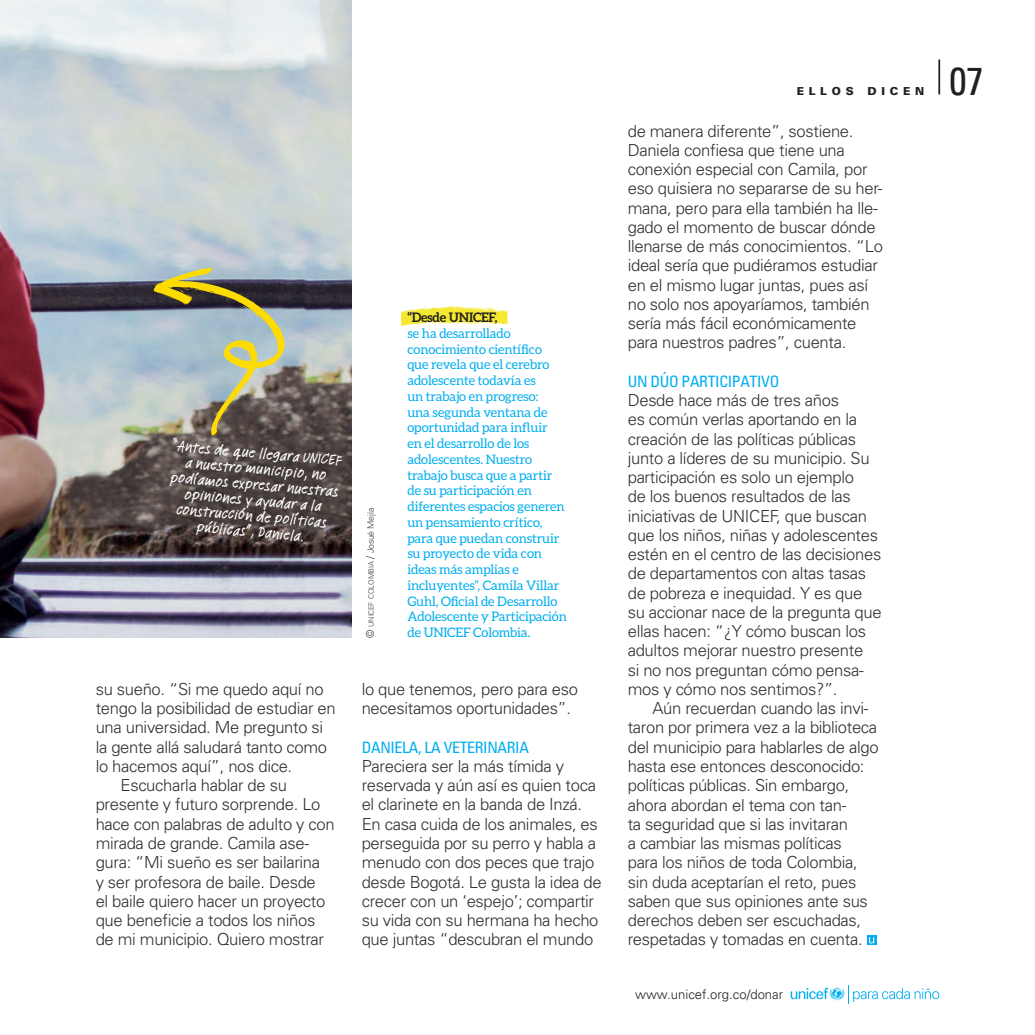
<style>
.page{position:relative;width:1035px;height:1035px;background:#fff}
.page>*{position:absolute;margin:0;border:0;box-sizing:border-box;transform-origin:0 0}
.t1{font:condensed 38.5px "Univers";color:#231f20}
.t2{font:300 16.62px/19.2px "Univers";letter-spacing:-.02em;color:#312f30}
.t3{font:500 15.75px/15.8px "Feltpen Com";color:#fff;text-align:center}
.t4{font:condensed 15.75px "Univers";letter-spacing:-.02em;color:#00aeef}
.t5{font:13.12px/15.8px "Aleo";letter-spacing:-.01em;color:#00aeef}
.t6{font:300 13.12px "Univers";color:#231f20}
.t7{font:700 13.12px "Aleo";letter-spacing:-.02em;color:#231f20}
.t8{font:900 11.03px "Univers";letter-spacing:.43em;color:#231f20}
.t9{font:300 7.35px "Univers";letter-spacing:-.03em;color:#3e3e3f}
.s1{font-size:10.5px}
.s2{font-size:8.75px}
</style>
<div class="page">
<img style="left:0;top:0;width:351px;height:637px">
<img style="left:401px;top:306px;width:107px;height:21px">
<svg style="left:153px;top:267px;width:132px;height:170px;background:#9a9e8a"></svg>
<svg style="left:791px;top:985px;width:148px;height:18px"></svg>
<hr style="left:938px;top:59px;width:2px;height:35px;background:#231f20">
<svg style="left:867px;top:935px;width:9px;height:10px"></svg>
<svg style="left:869px;top:937px;width:5px;height:6px"></svg>
<p class="t3" style="left:173px;top:437px;width:172px;rotate:5deg">“Antes de que llegara UNICEF a nuestro municipio, no podíamos expresar nuestras opiniones y ayudar a la construcción de políticas públicas”, Daniela.</p>
<p class="t2" style="left:96px;top:679px;width:229px">su sueño. “Si me quedo aquí no</p>
<p class="t2" style="left:96px;top:698px;width:242px">tengo la posibilidad de estudiar en</p>
<p class="t2" style="left:96px;top:718px;width:229px">una universidad. Me pregunto si</p>
<p class="t2" style="left:96px;top:737px;width:233px">la gente allá saludará tanto como</p>
<p class="t2" style="left:96px;top:756px;width:198px">lo hacemos aquí”, nos dice.</p>
<p class="t2" style="left:121px;top:775px;width:168px">Escucharla hablar de su</p>
<p class="t2" style="left:96px;top:795px;width:226px">presente y futuro sorprende. Lo</p>
<p class="t2" style="left:96px;top:814px;width:240px">hace con palabras de adulto y con</p>
<p class="t2" style="left:96px;top:833px;width:215px">mirada de grande. Camila ase-</p>
<p class="t2" style="left:96px;top:853px;width:226px">gura: “Mi sueño es ser bailarina</p>
<p class="t2" style="left:96px;top:872px;width:222px">y ser profesora de baile. Desde</p>
<p class="t2" style="left:96px;top:891px;width:231px">el baile quiero hacer un proyecto</p>
<p class="t2" style="left:96px;top:910px;width:221px">que beneficie a todos los niños</p>
<p class="t2" style="left:96px;top:930px;width:230px">de mi municipio. Quiero mostrar</p>
<p class="t9" style="left:367px;top:637px;width:131px;rotate:-90deg"><span class="s1">©</span> unicef colombia <span class="s1">/</span> <span class="s2">Josué Mejía</span></p>
<p class="t7" style="left:407px;top:310px;width:91px">“Desde UNICEF,</p>
<p class="t5" style="left:407px;top:325px;width:161px">se ha desarrollado conocimiento científico<br>que revela que el cerebro adolescente todavía es<br>un trabajo en progreso:<br>una segunda ventana de oportunidad para influir<br>en el desarrollo de los adolescentes. Nuestro trabajo busca que a partir de su participación en diferentes espacios generen un pensamiento crítico, para que puedan construir su proyecto de vida con ideas más amplias e incluyentes”, Camila Villar<br>Guhl, Oficial de Desarrollo<br>Adolescente y Participación de UNICEF Colombia.</p>
<p class="t2" style="left:362px;top:679px;width:218px">lo que tenemos, pero para eso necesitamos oportunidades”.</p>
<p class="t4" style="left:362px;top:737px;width:169px">DANIELA, LA VETERINARIA</p>
<p class="t2" style="left:362px;top:756px;width:241px">Pareciera ser la más tímida y reservada y aún así es quien toca el clarinete en la banda de Inzá.<br>En casa cuida de los animales, es perseguida por su perro y habla a menudo con dos peces que trajo desde Bogotá. Le gusta la idea de crecer con un ‘espejo’; compartir su vida con su hermana ha hecho que juntas “descubran el mundo</p>
<p class="t8" style="left:797px;top:84px;width:58px">ELLOS</p>
<p class="t8" style="left:867px;top:84px;width:58px">DICEN</p>
<p class="t2" style="left:628px;top:121px;width:257px">de manera diferente”, sostiene.<br>Daniela confiesa que tiene una conexión especial con Camila, por eso quisiera no separarse de su her&shy;mana, pero para ella también ha lle&shy;gado el momento de buscar dónde llenarse de más conocimientos. “Lo ideal sería que pudiéramos estudiar en el mismo lugar juntas, pues así no solo nos apoyaríamos, también sería más fácil económicamente para nuestros padres”, cuenta.</p>
<p class="t4" style="left:628px;top:371px;width:153px">UN DÚO PARTICIPATIVO</p>
<p class="t2" style="left:628px;top:390px;width:255px">Desde hace más de tres años<br>es común verlas aportando en la creación de las políticas públicas junto a líderes de su municipio. Su participación es solo un ejemplo<br>de los buenos resultados de las iniciativas de UNICEF, que buscan que los niños, niñas y adolescentes estén en el centro de las decisiones de departamentos con altas tasas de pobreza e inequidad. Y es que su accionar nace de la pregunta que ellas hacen: “¿Y cómo buscan los adultos mejorar nuestro presente<br>si no nos preguntan cómo pensa&shy;mos y cómo nos sentimos?”.</p>
<p class="t2" style="left:628px;top:699px;width:252px;text-indent:25px">Aún recuerdan cuando las invi&shy;taron por primera vez a la biblioteca del municipio para hablarles de algo hasta ese entonces desconocido: políticas públicas. Sin embargo, ahora abordan el tema con tan-<br>ta seguridad que si las invitaran<br>a cambiar las mismas políticas<br>para los niños de toda Colombia, sin duda aceptarían el reto, pues saben que sus opiniones ante sus derechos deben ser escuchadas, respetadas y tomadas en cuenta.</p>
<p class="t6" style="left:635px;top:986px;width:150px">www.unicef.org.co/donar</p>
<h1 class="t1" style="left:949px;top:56px;width:36px">07</h1>
</div>
